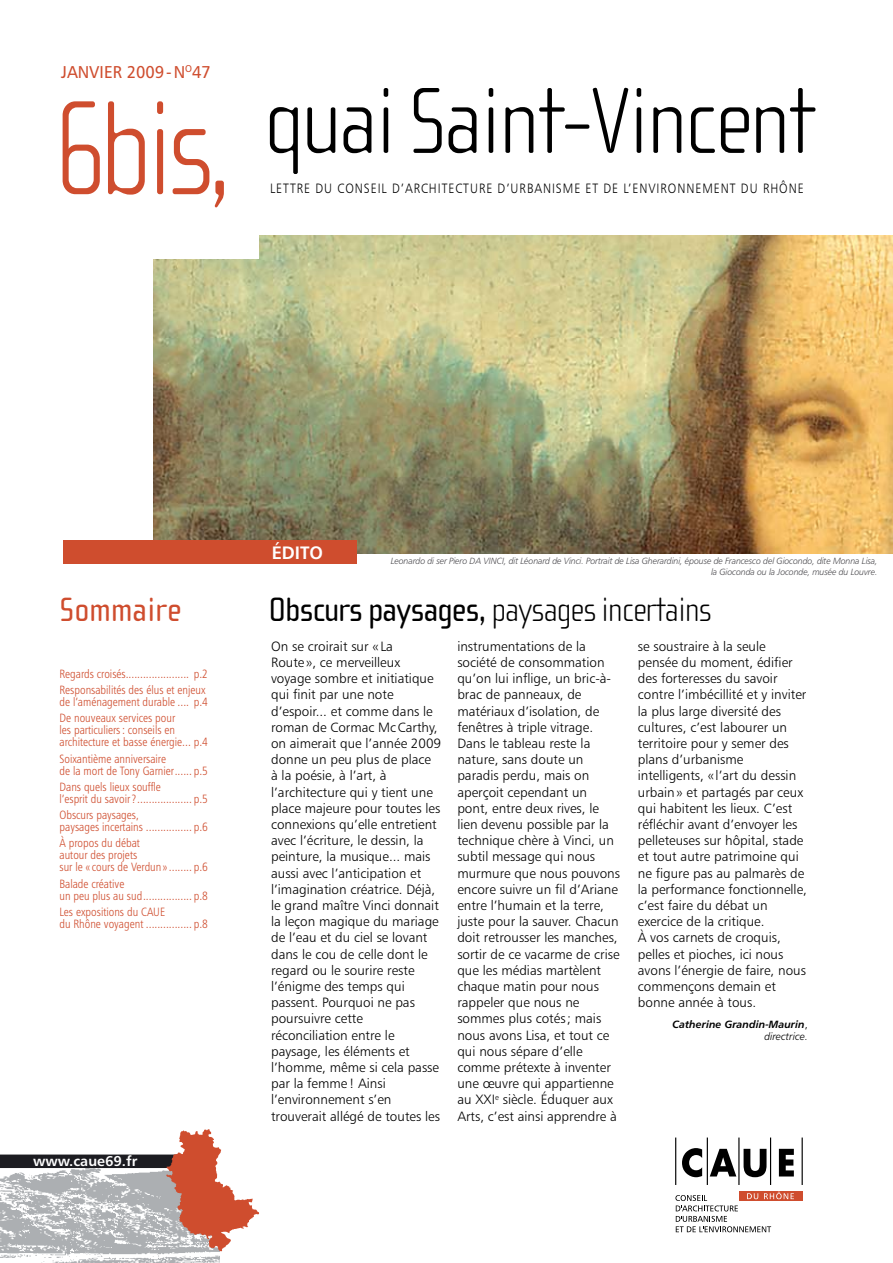
<style>
.page{position:relative;width:893px;height:1263px;background:#fff}
.page>*{position:absolute;margin:0;border:0;box-sizing:border-box;transform-origin:0 0}
.t1{font:100 137.25px "Cholla Sans";color:#cf4d2e;scale:.92 1}
.t2{font:100 96px "Cholla Sans";letter-spacing:-.03em;color:#000}
.t3{font:100 34.65px "Cholla Sans";letter-spacing:-.025em;color:#000}
.t4{font:34.5px "Cholla Sans";color:#cf4d2e}
.t5{font:18px "Humanist 777 BT Bold B";color:#fff}
.t6{font:17.1px "Humanist 777 BT Roman B";color:#cf4d2e;scale:.95 1}
.t7{font:14.25px "Humanist 777 BT Bold B";color:#fff}
.t8{font:13.5px/16.2px "Humanist 777 BT Light B";color:#000}
.t9{font:13.5px "Humanist 777 BT Light B";letter-spacing:.08em;color:#000;scale:.88 1}
.t10{font:12px/12px "Humanist 777 BT Light Condensed B";color:#cf4d2e}
.t11{font:10.5px "Humanist 777 BT Bold Italic B";color:#000}
.t12{font:10.5px "Humanist 777 BT Light Italic B";color:#000}
.t13{font:9px/10.8px "Humanist 777 BT Light Italic B";letter-spacing:-.02em;color:#504f53;text-align:right}
.s1{font-size:129.3px}
.s2{font-weight:400}
.s3{font-family:"Humanist 777 BT Light B";font-size:11.25px}
</style>
<div class="page">
<img style="left:153px;top:236px;width:740px;height:318px">
<div style="left:0;top:0;width:259px;height:259px;background:#fff"></div>
<div style="left:64px;top:540px;width:293px;height:23px;background:#cf4d2e"></div>
<img style="left:0;top:1168px;width:220px;height:95px">
<svg style="left:682px;top:1148px;width:20px;height:29px"></svg>
<svg style="left:710px;top:1149px;width:26px;height:27px"></svg>
<svg style="left:744px;top:1149px;width:22px;height:28px"></svg>
<svg style="left:779px;top:1149px;width:15px;height:27px"></svg>
<hr style="left:675px;top:1137px;width:1px;height:48px;background:#000">
<hr style="left:707px;top:1137px;width:1px;height:48px;background:#000">
<hr style="left:738px;top:1137px;width:1px;height:48px;background:#000">
<hr style="left:770px;top:1137px;width:1px;height:48px;background:#000">
<hr style="left:802px;top:1137px;width:1px;height:48px;background:#000">
<div style="left:739px;top:1191px;width:63px;height:10px;background:#cf4d2e"></div>
<svg style="left:675px;top:1191px;width:119px;height:41px"></svg>
<div style="left:0;top:1154px;width:205px;height:14px;background:#1c1c21"></div>
<svg style="left:166px;top:1129px;width:93px;height:122px"></svg>
<p class="t6" style="left:61px;top:61px;width:159px">JANVIER 2009-N<sup>O</sup>47</p>
<h1 class="t1" style="left:54px;top:74px;width:195px">6bis<span class="s1">,</span></h1>
<h2 class="t2" style="left:264px;top:69px;width:553px">quai Saint-Vincent</h2>
<p class="t9" style="left:270px;top:180px;width:608px">LETTRE DU CONSEIL D’ARCHITECTURE D’URBANISME ET DE L’ENVIRONNEMENT DU RHÔNE</p>
<h3 class="t4" style="left:60px;top:591px;width:123px">Sommaire</h3>
<p class="t10" style="left:60px;top:665px;width:150px;line-height:16.2px">Regards croisés...................... p.2<br>Responsabilités des élus et enjeux</p>
<p class="t10" style="left:60px;top:693px;width:150px;line-height:16.2px">de l’aménagement durable .... p.4<br>De nouveaux services pour</p>
<p class="t10" style="left:60px;top:724px;width:150px">les particuliers: conseils en architecture et basse énergie... p.4</p>
<p class="t10" style="left:60px;top:752px;width:150px">Soixantième anniversaire<br>de la mort de Tony Garnier...... p.5</p>
<p class="t10" style="left:60px;top:780px;width:150px">Dans quels lieux souffle<br>l’esprit du savoir?................... p.5</p>
<p class="t10" style="left:60px;top:809px;width:150px">Obscurs paysages,<br>paysages incertains ................ p.6</p>
<p class="t10" style="left:60px;top:837px;width:150px">À propos du débat<br>autour des projets<br>sur le «cours de Verdun »........ p.6</p>
<p class="t10" style="left:60px;top:877px;width:150px">Balade créative<br>un peu plus au sud................. p.8</p>
<p class="t10" style="left:60px;top:905px;width:150px">Les expositions du CAUE<br>du Rhône voyagent ................ p.8</p>
<p class="t7" style="left:33px;top:1152px;width:106px">www.caue69.fr</p>
<h3 class="t5" style="left:272px;top:541px;width:53px">ÉDITO</h3>
<p class="t13" style="left:391px;top:556px;width:488px">Leonardo di ser Piero DA VINCI, dit Léonard de Vinci. Portrait de Lisa Gherardini, épouse de Francesco del Giocondo, dite Monna Lisa, la Gioconda ou la Joconde, musée du Louvre.</p>
<h3 class="t3" style="left:269px;top:591px;width:445px"><span class="s2">Obscurs paysages,</span> paysages incertains</h3>
<p class="t8" style="left:271px;top:638px;width:172px">On se croirait sur « La<br>Route », ce merveilleux voyage sombre et initiatique qui finit par une note d’espoir... et comme dans le roman de Cormac McCarthy, on aimerait que l’année 2009 donne un peu plus de place<br>à la poésie, à l’art, à l’architecture qui y tient une place majeure pour toutes les connexions qu’elle entretient avec l’écriture, le dessin, la peinture, la musique... mais aussi avec l’anticipation et l’imagination créatrice. Déjà, le grand maître Vinci donnait la leçon magique du mariage de l’eau et du ciel se lovant dans le cou de celle dont le regard ou le sourire reste l’énigme des temps qui passent. Pourquoi ne pas poursuivre cette réconciliation entre le paysage, les éléments et l’homme, même si cela passe par la femme ! Ainsi l’environnement s’en trouverait allégé de toutes les</p>
<p class="t8" style="left:457px;top:638px;width:164px">instrumentations de la société de consommation qu’on lui inflige, un bric-à&shy;brac de panneaux, de matériaux d’isolation, de fenêtres à triple vitrage.<br>Dans le tableau reste la nature, sans doute un paradis perdu, mais on aperçoit cependant un pont, entre deux rives, le lien devenu possible par la technique chère à Vinci, un subtil message qui nous murmure que nous pouvons encore suivre un fil d’Ariane entre l’humain et la terre, juste pour la sauver. Chacun doit retrousser les manches, sortir de ce vacarme de crise que les médias martèlent chaque matin pour nous rappeler que nous ne sommes plus cotés; mais nous avons Lisa, et tout ce qui nous sépare d’elle comme prétexte à inventer une œuvre qui appartienne au XXI<sup>e</sup> siècle. Éduquer aux<br>Arts, c’est ainsi apprendre à</p>
<p class="t8" style="left:638px;top:638px;width:171px">se soustraire à la seule pensée du moment, édifier des forteresses du savoir contre l’imbécillité et y inviter la plus large diversité des cultures, c’est labourer un territoire pour y semer des plans d’urbanisme intelligents, « l’art du dessin urbain» et partagés par ceux qui habitent les lieux. C’est réfléchir avant d’envoyer les pelleteuses sur hôpital, stade et tout autre patrimoine qui ne figure pas au palmarès de la performance fonctionnelle, c’est faire du débat un exercice de la critique.<br>À vos carnets de croquis, pelles et pioches, ici nous avons l’énergie de faire, nous commençons demain et bonne année à tous.</p>
<p class="t11" style="left:672px;top:1017px;width:137px">Catherine Grandin-Maurin<span class="s3">,</span></p>
<p class="t12" style="left:764px;top:1030px;width:45px">directrice.</p>
</div>
